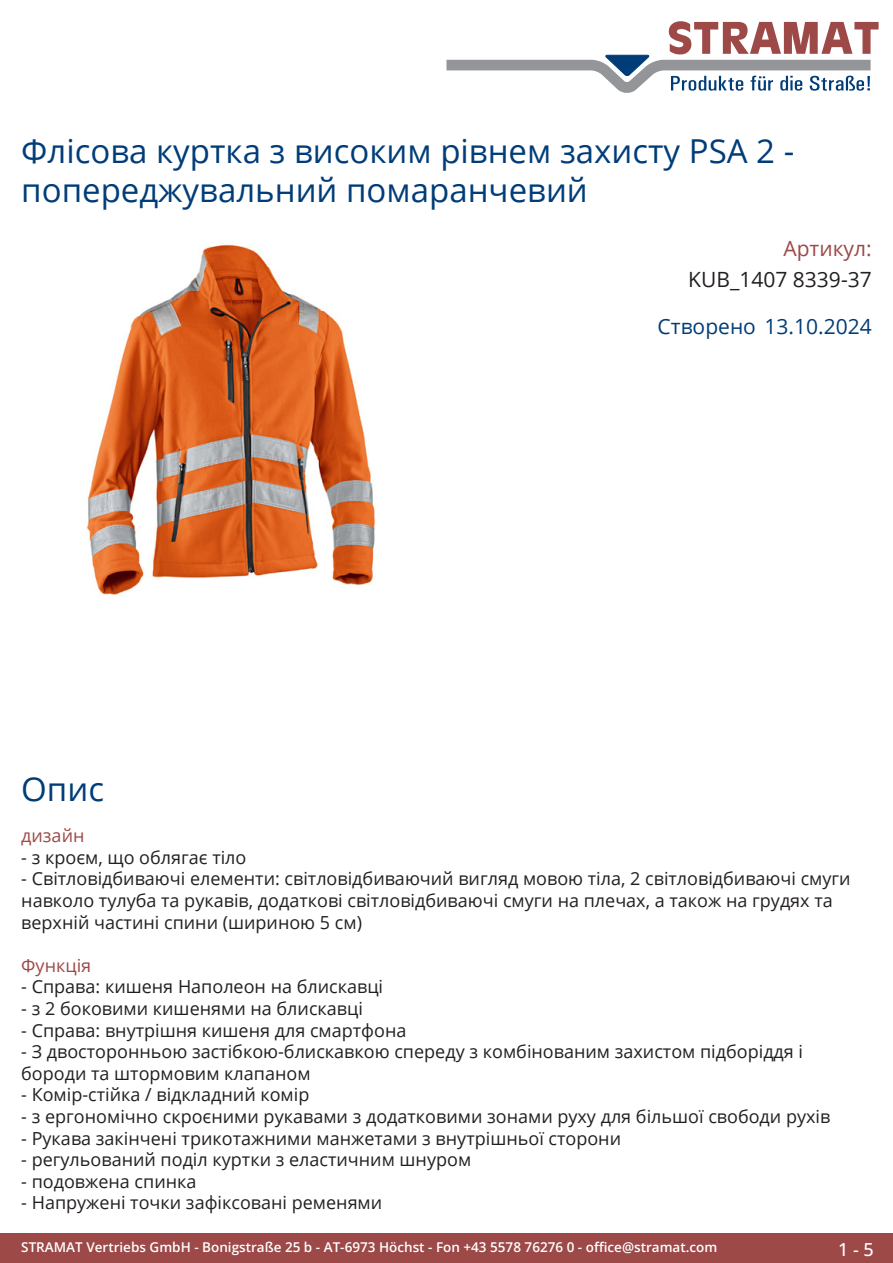
<style>
.page{position:relative;width:893px;height:1263px;background:#fff}
.page>*{position:absolute;margin:0;border:0;box-sizing:border-box;transform-origin:0 0}
.Produkttitel{font:33px/39.6px "Open Sans";color:#003d78}
.Erstellungsdatum{font:21px "Open Sans";color:#003d78}
.TechDaten_Inhalt{font:21px "Open Sans";color:#231f20}
.TechDaten_Überschrif{font:21px "Open Sans";color:#9c4948}
.Beschreibung_Text{font:18px/21.6px "Open Sans";color:#231f20}
.Beschreibung_Text-2{font:18px "Open Sans";color:#9c4948}
.t1{font:500 18px "Open Sans";color:#fff}
.t2{font:600 13.5px "Open Sans";color:#fff}
</style>
<div class="page">
<div style="left:0;top:1233px;width:893px;height:30px;background:#9c4948"></div>
<svg style="left:446px;top:21px;width:433px;height:72px"></svg>
<img style="left:86px;top:244px;width:290px;height:351px">
<p class="Produkttitel" style="left:21px;top:130px;width:775px">Флісова куртка з високим рівнем захисту PSA 2 - попереджувальний помаранчевий</p>
<p class="TechDaten_Überschrif" style="left:783px;top:234px;width:90px">Артикул:</p>
<p class="TechDaten_Inhalt" style="left:688px;top:265px;width:185px">KUB_1407 8339-37</p>
<p class="Erstellungsdatum" style="left:658px;top:312px;width:216px">Створено 13.10.2024</p>
<p class="Produkttitel" style="left:21px;top:768px;width:84px">Опис</p>
<p class="Beschreibung_Text-2" style="left:21px;top:823px;width:65px">дизайн</p>
<p class="Beschreibung_Text" style="left:21px;top:846px;width:227px">- з кроєм, що облягає тіло</p>
<p class="Beschreibung_Text" style="left:21px;top:867px;width:831px">- Світловідбиваючі елементи: світловідбиваючий вигляд мовою тіла, 2 світловідбиваючі смуги навколо тулуба та рукавів, додаткові світловідбиваючі смуги на плечах, а також на грудях та верхній частині спини (шириною 5 см)</p>
<p class="Beschreibung_Text-2" style="left:21px;top:953px;width:72px">Функція</p>
<p class="Beschreibung_Text" style="left:21px;top:975px;width:363px">- Справа: кишеня Наполеон на блискавці</p>
<p class="Beschreibung_Text" style="left:21px;top:997px;width:343px">- з 2 боковими кишенями на блискавці</p>
<p class="Beschreibung_Text" style="left:21px;top:1019px;width:387px">- Справа: внутрішня кишеня для смартфона</p>
<p class="Beschreibung_Text" style="left:21px;top:1040px;width:783px">- З двосторонньою застібкою-блискавкою спереду з комбінованим захистом підборіддя і бороди та штормовим клапаном</p>
<p class="Beschreibung_Text" style="left:21px;top:1083px;width:290px">- Комір-стійка / відкладний комір</p>
<p class="Beschreibung_Text" style="left:21px;top:1105px;width:811px">- з ергономічно скроєними рукавами з додатковими зонами руху для більшої свободи рухів</p>
<p class="Beschreibung_Text" style="left:21px;top:1127px;width:601px">- Рукава закінчені трикотажними манжетами з внутрішньої сторони</p>
<p class="Beschreibung_Text" style="left:21px;top:1148px;width:451px">- регульований поділ куртки з еластичним шнуром</p>
<p class="Beschreibung_Text" style="left:21px;top:1170px;width:177px">- подовжена спинка</p>
<p class="Beschreibung_Text" style="left:21px;top:1191px;width:363px">- Напружені точки зафіксовані ременями</p>
<p class="t2" style="left:21px;top:1238px;width:698px">STRAMAT Vertriebs GmbH - Bonigstraße 25 b - AT-6973 Höchst - Fon +43 5578 76276 0 - office@stramat.com</p>
<p class="t1" style="left:838px;top:1237px;width:37px">1 - 5</p>
</div>
